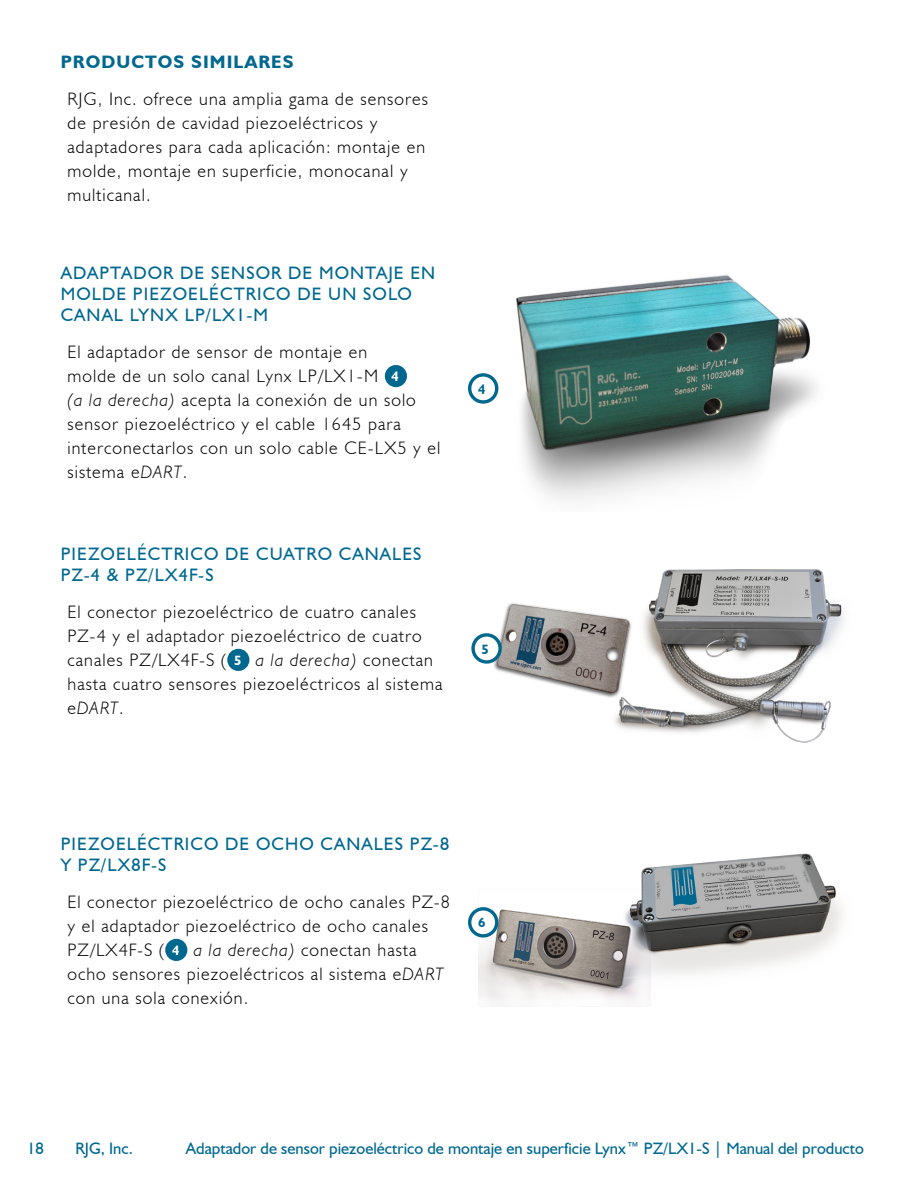
<style>
.page{position:relative;width:918px;height:1188px;background:#fff}
.page>*{position:absolute;margin:0;border:0;box-sizing:border-box;transform-origin:0 0}
.t1{font:300 18px/24px "Humanist 521 BT";letter-spacing:.06em;color:#000}
.t2{font:18px/21px "Humanist 521 BT";letter-spacing:.06em;color:#00688f}
.t3{font:700 18px "Humanist 521 BT";letter-spacing:.06em;color:#00688f}
.t4{font:16.5px "Humanist 521 BT";color:#00688f}
.t5{font:700 13.5px "Humanist 521 BT";color:#00688f}
.s1{font-weight:700;font-size:13.5px;color:#fff}
.s2{font-style:italic}
</style>
<div class="page">
<img style="left:468px;top:274px;width:348px;height:226px">
<img style="left:615px;top:569px;width:229px;height:174px">
<img style="left:490px;top:590px;width:156px;height:117px">
<img style="left:641px;top:853px;width:201px;height:135px">
<img style="left:478px;top:890px;width:172px;height:117px">
<svg style="left:470px;top:375px;width:27px;height:27px"></svg>
<div style="left:468px;top:373px;width:30px;height:31px;border:3px solid #00688f;border-radius:50%"></div>
<svg style="left:473px;top:635px;width:27px;height:27px"></svg>
<div style="left:471px;top:633px;width:31px;height:31px;border:3px solid #00688f;border-radius:50%"></div>
<svg style="left:470px;top:909px;width:27px;height:27px"></svg>
<div style="left:468px;top:907px;width:30px;height:31px;border:3px solid #00688f;border-radius:50%"></div>
<div style="left:387px;top:367px;width:18px;height:18px;background:#00688f;border-radius:50%"></div>
<div style="left:385px;top:365px;width:22px;height:22px;border:4px solid #00688f;border-radius:50%"></div>
<div style="left:230px;top:651px;width:17px;height:18px;background:#00688f;border-radius:50%"></div>
<div style="left:227px;top:649px;width:22px;height:22px;border:4px solid #00688f;border-radius:50%"></div>
<div style="left:168px;top:941px;width:17px;height:18px;background:#00688f;border-radius:50%"></div>
<div style="left:165px;top:939px;width:22px;height:22px;border:4px solid #00688f;border-radius:50%"></div>
<p class="t3" style="left:61px;top:50px;width:234px">PRODUCTOS SIMILARES</p>
<p class="t1" style="left:68px;top:87px;width:362px">RJG, Inc. ofrece una amplia gama de sensores de presión de cavidad piezoeléctricos y adaptadores para cada aplicación: montaje en molde, montaje en superficie, monocanal y multicanal.</p>
<p class="t2" style="left:61px;top:262px;width:376px">ADAPTADOR DE SENSOR DE MONTAJE EN<br>MOLDE PIEZOELÉCTRICO DE UN SOLO<br>CANAL LYNX LP/LX1‑M</p>
<p class="t1" style="left:68px;top:340px;width:374px">El adaptador de sensor de montaje en<br>molde de un solo canal Lynx LP/LX1‑M <span class="s1">4<br></span><span class="s2">(a la derecha)</span> acepta la conexión de un solo sensor piezoeléctrico y el cable 1645 para interconectarlos con un solo cable CE-LX5 y el sistema e<span class="s2">DART</span>.</p>
<p class="t2" style="left:61px;top:543px;width:362px">PIEZOELÉCTRICO DE CUATRO CANALES<br>PZ‑4 &amp; PZ/LX4F‑S</p>
<p class="t1" style="left:68px;top:600px;width:376px">El conector piezoeléctrico de cuatro canales PZ‑4 y el adaptador piezoeléctrico de cuatro canales PZ/LX4F‑S ( <span class="s1">5</span> <span class="s2">a la derecha)</span> conectan hasta cuatro sensores piezoeléctricos al sistema e<span class="s2">DART</span>.</p>
<p class="t5" style="left:478px;top:381px;width:9px">4</p>
<p class="t5" style="left:482px;top:641px;width:9px">5</p>
<p class="t2" style="left:61px;top:833px;width:390px">PIEZOELÉCTRICO DE OCHO CANALES PZ‑8<br>Y PZ/LX8F‑S</p>
<p class="t1" style="left:68px;top:890px;width:384px">El conector piezoeléctrico de ocho canales PZ‑8 y el adaptador piezoeléctrico de ocho canales PZ/LX4F‑S ( <span class="s1">4</span> <span class="s2">a la derecha)</span> conectan hasta ocho sensores piezoeléctricos al sistema e<span class="s2">DART </span>con una sola conexión.</p>
<p class="t5" style="left:478px;top:914px;width:9px">6</p>
<p class="t4" style="left:27px;top:1138px;width:18px">18</p>
<p class="t4" style="left:76px;top:1138px;width:59px">RJG, Inc.</p>
<p class="t4" style="left:186px;top:1138px;width:680px">Adaptador de sensor piezoeléctrico de montaje en superficie Lynx™ PZ/LX1‑S | Manual del producto</p>
</div>
